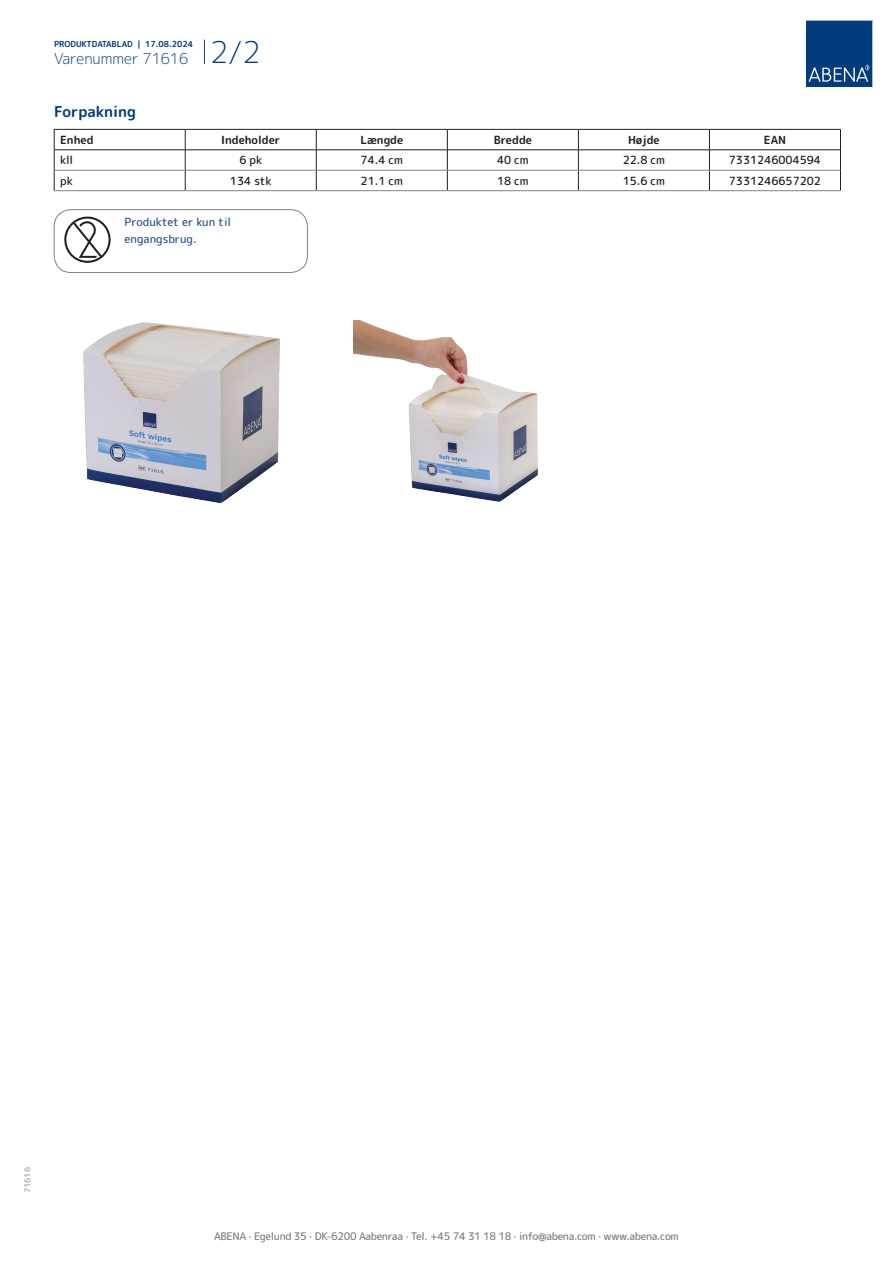
<style>
.page{position:relative;width:893px;height:1263px;background:#fff}
.page>*{position:absolute;margin:0;border:0;box-sizing:border-box;transform-origin:0 0}
.t1{font:300 15px "Rounded Mplus 1 c";color:#013d7d}
.t2{font:700 15px "Rounded Mplus 1 c";color:#013d7d}
.t3{font:500 11.25px "Rounded Mplus 1 c";color:#231f20}
.t4{font:700 11.25px "Rounded Mplus 1 c";color:#231f20}
.t5{font:500 11.25px/16.5px "Rounded Mplus 1 c";color:#305691}
.t6{font:500 10.5px "Rounded Mplus 1 c";letter-spacing:-.03em;color:#808285}
.t7{font:700 8.25px "Rounded Mplus 1 c";color:#013d7d}
.t8{font:700 8.25px "Rounded Mplus 1 c";color:#b2b3b7}
.s1{font-size:30px}
</style>
<div class="page">
<svg style="left:204px;top:40px;width:1px;height:24px"></svg>
<svg style="left:806px;top:20px;width:67px;height:67px;background:#144b86"></svg>
<hr style="left:54px;top:129px;width:131px;height:1px;background:#231f20">
<hr style="left:185px;top:129px;width:131px;height:1px;background:#231f20">
<hr style="left:316px;top:129px;width:131px;height:1px;background:#231f20">
<hr style="left:447px;top:129px;width:131px;height:1px;background:#231f20">
<hr style="left:578px;top:129px;width:131px;height:1px;background:#231f20">
<hr style="left:709px;top:129px;width:132px;height:1px;background:#231f20">
<hr style="left:54px;top:150px;width:131px;height:1px;background:#231f20">
<hr style="left:185px;top:150px;width:131px;height:1px;background:#231f20">
<hr style="left:316px;top:150px;width:131px;height:1px;background:#231f20">
<hr style="left:447px;top:150px;width:131px;height:1px;background:#231f20">
<hr style="left:578px;top:150px;width:131px;height:1px;background:#231f20">
<hr style="left:709px;top:150px;width:132px;height:1px;background:#231f20">
<svg style="left:54px;top:130px;width:1px;height:60px"></svg>
<svg style="left:185px;top:130px;width:1px;height:60px"></svg>
<svg style="left:316px;top:130px;width:1px;height:60px"></svg>
<svg style="left:447px;top:130px;width:1px;height:60px"></svg>
<svg style="left:578px;top:130px;width:1px;height:60px"></svg>
<svg style="left:709px;top:130px;width:1px;height:60px"></svg>
<svg style="left:840px;top:130px;width:1px;height:60px"></svg>
<hr style="left:54px;top:170px;width:131px;height:1px;background:#808285">
<hr style="left:185px;top:170px;width:131px;height:1px;background:#808285">
<hr style="left:316px;top:170px;width:131px;height:1px;background:#808285">
<hr style="left:447px;top:170px;width:131px;height:1px;background:#808285">
<hr style="left:578px;top:170px;width:131px;height:1px;background:#808285">
<hr style="left:709px;top:170px;width:131px;height:1px;background:#808285">
<hr style="left:54px;top:190px;width:131px;height:1px;background:#808285">
<hr style="left:185px;top:190px;width:131px;height:1px;background:#808285">
<hr style="left:316px;top:190px;width:131px;height:1px;background:#808285">
<hr style="left:447px;top:190px;width:131px;height:1px;background:#808285">
<hr style="left:578px;top:190px;width:131px;height:1px;background:#808285">
<hr style="left:709px;top:190px;width:132px;height:1px;background:#808285">
<svg style="left:64px;top:217px;width:47px;height:46px"></svg>
<div style="left:54px;top:209px;width:254px;height:64px;border:1px solid #808285;border-radius:17px"></div>
<img style="left:83px;top:322px;width:197px;height:181px">
<img style="left:353px;top:321px;width:185px;height:181px">
<p class="t7" style="left:54px;top:38px;width:141px">PRODUKTDATABLAD | 17.08.2024</p>
<h1 class="t1" style="left:54px;top:48px;width:208px">Varenummer 71616 <span class="s1">2/2</span></h1>
<h1 class="t2" style="left:54px;top:101px;width:84px">Forpakning</h1>
<p class="t4" style="left:60px;top:132px;width:35px">Enhed</p>
<p class="t4" style="left:221px;top:132px;width:61px">Indeholder</p>
<p class="t4" style="left:360px;top:132px;width:44px">Længde</p>
<p class="t4" style="left:494px;top:132px;width:40px">Bredde</p>
<p class="t4" style="left:628px;top:132px;width:33px">Højde</p>
<p class="t4" style="left:764px;top:132px;width:24px">EAN</p>
<p class="t3" style="left:60px;top:152px;width:15px">kll</p>
<p class="t3" style="left:239px;top:152px;width:24px">6 pk</p>
<p class="t3" style="left:361px;top:152px;width:44px">74.4 cm</p>
<p class="t3" style="left:497px;top:152px;width:33px">40 cm</p>
<p class="t3" style="left:623px;top:152px;width:44px">22.8 cm</p>
<p class="t3" style="left:729px;top:152px;width:94px">7331246004594</p>
<p class="t3" style="left:60px;top:173px;width:14px">pk</p>
<p class="t3" style="left:230px;top:173px;width:43px">134 stk</p>
<p class="t3" style="left:361px;top:173px;width:44px">21.1 cm</p>
<p class="t3" style="left:497px;top:173px;width:33px">18 cm</p>
<p class="t3" style="left:623px;top:173px;width:44px">15.6 cm</p>
<p class="t3" style="left:729px;top:173px;width:94px">7331246657202</p>
<p class="t5" style="left:125px;top:214px;width:108px">Produktet er kun til engangsbrug.</p>
<p class="t8" style="left:22px;top:1193px;width:28px;rotate:-90deg">71616</p>
<p class="t6" style="left:214px;top:1229px;width:466px">ABENA · Egelund 35 · DK-6200 Aabenraa · Tel. +45 74 31 18 18 · info@abena.com · www.abena.com</p>
</div>
